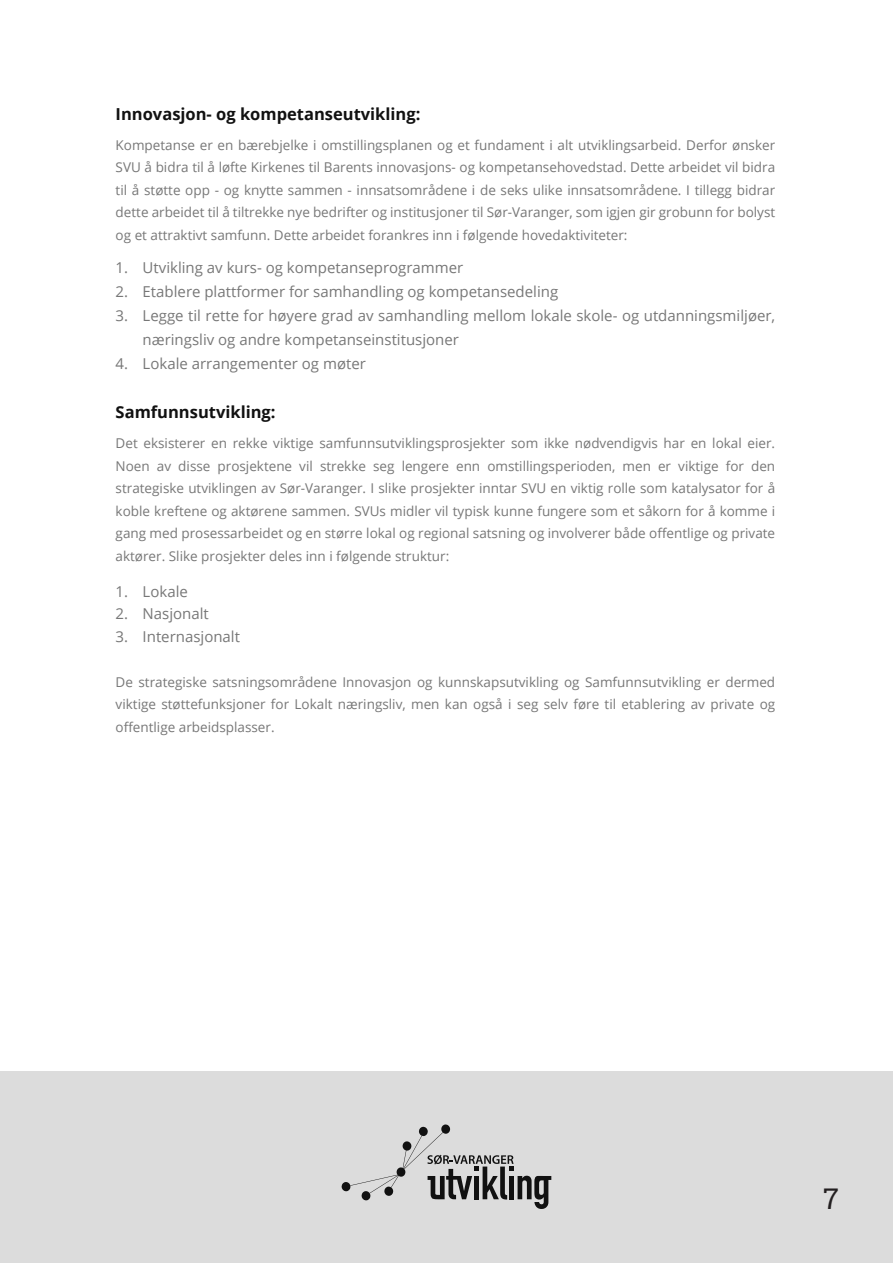
<style>
.page{position:relative;width:893px;height:1263px;background:#fff}
.page>*{position:absolute;margin:0;border:0;box-sizing:border-box;transform-origin:0 0}
.t1{font:28.5px "Roboto Slab";color:#231f20}
.t2{font:700 16.5px "Open Sans";color:#111}
.t3{font:15px/24px "Open Sans";color:#777}
.t4{font:13.5px/22.5px "Open Sans";color:#777;text-align:justify}
</style>
<div class="page">
<div style="left:0;top:1071px;width:893px;height:192px;background:#dcdcdc"></div>
<svg style="left:419px;top:1126px;width:9px;height:10px"></svg>
<div style="left:441px;top:1124px;width:9px;height:10px;background:#111;border-radius:4px"></div>
<div style="left:341px;top:1182px;width:10px;height:9px;background:#111;border-radius:4px"></div>
<svg style="left:350px;top:1132px;width:201px;height:77px"></svg>
<p class="t2" style="left:116px;top:102px;width:306px">Innovasjon- og kompetanseutvikling:</p>
<p class="t4" style="left:116px;top:133px;width:661px">Kompetanse er en bærebjelke i omstillingsplanen og et fundament i alt utviklingsarbeid. Derfor ønsker SVU å bidra til å løfte Kirkenes til Barents innovasjons- og kompetansehovedstad. Dette arbeidet vil bidra til å støtte opp - og knytte sammen - innsatsområdene i de seks ulike innsatsområdene. I tillegg bidrar dette arbeidet til å tiltrekke nye bedrifter og institusjoner til Sør-Varanger, som igjen gir grobunn for bolyst og et attraktivt samfunn. Dette arbeidet forankres inn i følgende hovedaktiviteter:</p>
<p class="t3" style="left:116px;top:255px;width:349px">1. Utvikling av kurs- og kompetanseprogrammer</p>
<p class="t3" style="left:116px;top:279px;width:444px">2. Etablere plattformer for samhandling og kompetansedeling</p>
<p class="t3" style="left:143px;top:303px;width:634px;text-indent:-27px">3. Legge til rette for høyere grad av samhandling mellom lokale skole- og utdanningsmiljøer, næringsliv og andre kompetanseinstitusjoner</p>
<p class="t3" style="left:116px;top:351px;width:252px">4. Lokale arrangementer og møter</p>
<p class="t2" style="left:116px;top:401px;width:161px">Samfunnsutvikling:</p>
<p class="t4" style="left:116px;top:432px;width:661px">Det eksisterer en rekke viktige samfunnsutviklingsprosjekter som ikke nødvendigvis har en lokal eier.<br>Noen av disse prosjektene vil strekke seg lengere enn omstillingsperioden, men er viktige for den strategiske utviklingen av Sør-Varanger. I slike prosjekter inntar SVU en viktig rolle som katalysator for å koble kreftene og aktørene sammen. SVUs midler vil typisk kunne fungere som et såkorn for å komme i gang med prosessarbeidet og en større lokal og regional satsning og involverer både offentlige og private aktører. Slike prosjekter deles inn i følgende struktur:</p>
<p class="t3" style="left:116px;top:579px;width:74px">1. Lokale</p>
<p class="t3" style="left:116px;top:602px;width:95px">2. Nasjonalt</p>
<p class="t3" style="left:116px;top:624px;width:126px">3. Internasjonalt</p>
<p class="t4" style="left:116px;top:670px;width:661px">De strategiske satsningsområdene Innovasjon og kunnskapsutvikling og Samfunnsutvikling er dermed viktige støttefunksjoner for Lokalt næringsliv, men kan også i seg selv føre til etablering av private og offentlige arbeidsplasser.</p>
<h1 class="t1" style="left:823px;top:1179px;width:17px">7</h1>
</div>
